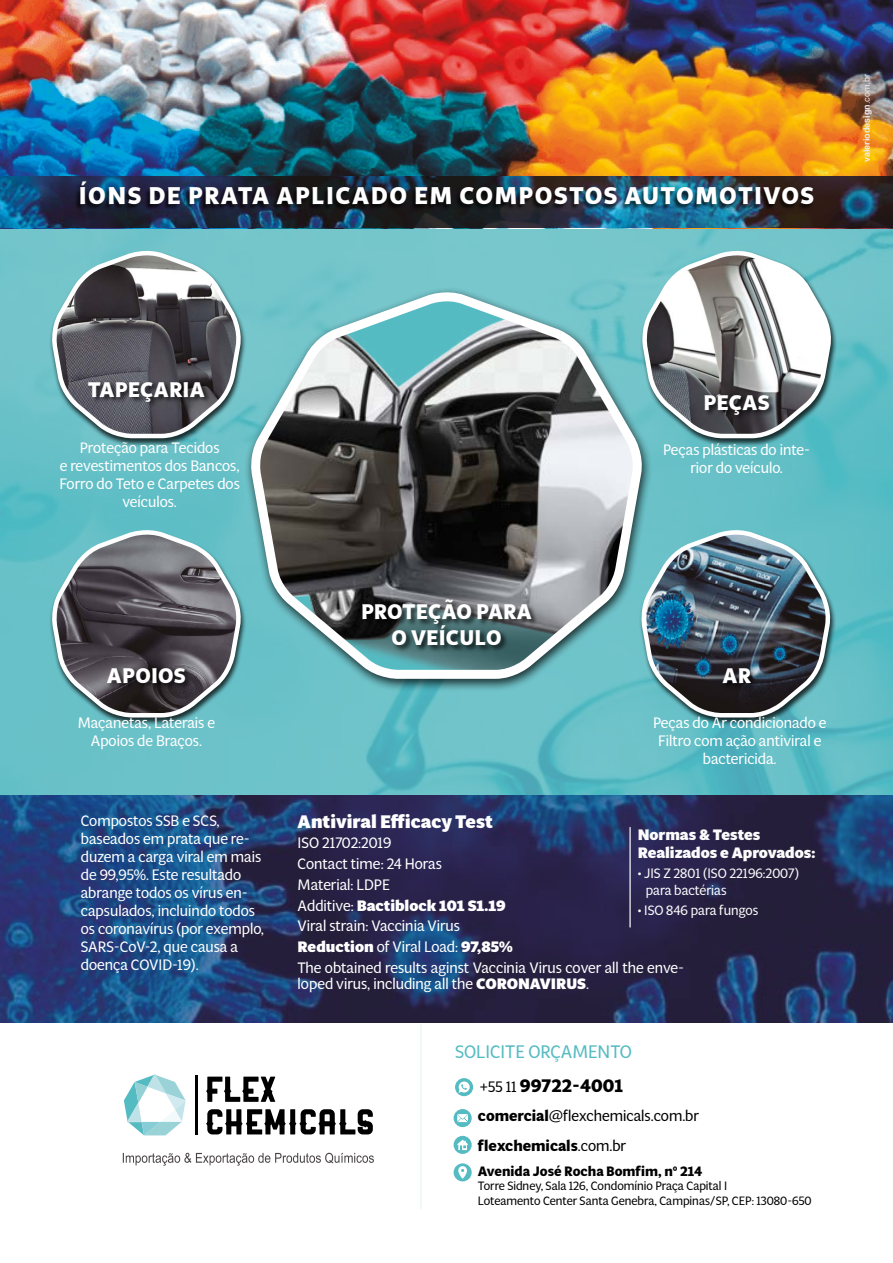
<style>
.page{position:relative;width:893px;height:1263px;background:#fff}
.page>*{position:absolute;margin:0;border:0;box-sizing:border-box;transform-origin:0 0}
.t1{font:700 24px "Multi Display";letter-spacing:.06em;color:#fff}
.t2{font:700 21px/25.2px "Multi Display";letter-spacing:.01em;color:#fff;text-align:center}
.t3{font:800 18px "Multi Display";color:#fff}
.t4{font:18px "Multi Display";color:#55bbc2}
.t5{font:700 18px "Multi Display";color:#000}
.t6{font:15px/18px "Multi Display";color:#fff;text-align:center}
.t7{font:15px/29.5px "Multi Display";color:#000}
.t8{font:800 15px/18px "Multi Display";color:#fbfbfb}
.t9{font:13.5px/16.2px "Multi Display";color:#fbfbfb}
.t10{font:700 13.5px "Multi Display";color:#000}
.t11{font:12px/14.4px "Multi Display";color:#000}
.t12{font:700 9px "Arial";color:#ededed}
.s1{font-weight:400}
.s2{font-weight:800}
.s3{font-weight:400;font-size:15px}
.s4{font-weight:700}
</style>
<div class="page">
<img style="left:0;top:228px;width:893px;height:567px">
<img style="left:0;top:795px;width:893px;height:228px">
<img style="left:0;top:0;width:893px;height:176px">
<img style="left:0;top:176px;width:893px;height:52px">
<div style="left:50px;top:250px;width:197px;height:197px;background:#000;opacity:.75"></div>
<svg style="left:50px;top:250px;width:191px;height:190px;background:#6b7f84"></svg>
<div style="left:50px;top:529px;width:197px;height:197px;background:#000;opacity:.75"></div>
<svg style="left:50px;top:529px;width:191px;height:191px;background:#64767c"></svg>
<div style="left:640px;top:250px;width:197px;height:197px;background:#000;opacity:.75"></div>
<svg style="left:640px;top:250px;width:191px;height:190px"></svg>
<div style="left:639px;top:529px;width:197px;height:197px;background:#000;opacity:.75"></div>
<img style="left:639px;top:529px;width:191px;height:191px">
<div style="left:244px;top:287px;width:409px;height:405px;background:#000;opacity:.75"></div>
<svg style="left:246px;top:288px;width:397px;height:395px;background:#738e90"></svg>
<div style="left:106px;top:666px;width:87px;height:24px;background:#000;opacity:.75"></div>
<div style="left:703px;top:393px;width:73px;height:29px;background:#000;opacity:.75"></div>
<div style="left:721px;top:667px;width:37px;height:23px;background:#000;opacity:.75"></div>
<div style="left:87px;top:380px;width:125px;height:29px;background:#000;opacity:.75"></div>
<div style="left:361px;top:598px;width:178px;height:54px;background:#000;opacity:.75"></div>
<hr style="left:195px;top:1075px;width:2px;height:60px;background:#000">
<svg style="left:206px;top:1076px;width:167px;height:58px"></svg>
<svg style="left:124px;top:1074px;width:62px;height:61px"></svg>
<svg style="left:123px;top:1153px;width:251px;height:12px"></svg>
<div style="left:74px;top:182px;width:740px;height:29px;background:#000;opacity:.75"></div>
<hr style="left:420px;top:1024px;width:2px;height:185px;background:#99d3d8">
<hr style="left:629px;top:827px;width:2px;height:100px;background:#fffeff">
<div style="left:454px;top:1163px;width:18px;height:18px;background:#55bbc2;border-radius:50%"></div>
<div style="left:454px;top:1109px;width:18px;height:18px;background:#55bbc2;border-radius:50%"></div>
<svg style="left:457px;top:1114px;width:11px;height:8px"></svg>
<div style="left:454px;top:1136px;width:18px;height:18px;background:#55bbc2;border-radius:50%"></div>
<svg style="left:457px;top:1140px;width:11px;height:10px"></svg>
<div style="left:455px;top:1078px;width:18px;height:18px;background:#55bbc2;border-radius:50%"></div>
<svg style="left:458px;top:1081px;width:12px;height:12px"></svg>
<svg style="left:458px;top:1166px;width:9px;height:13px"></svg>
<h1 class="t1" style="left:79px;top:179px;width:737px">ÍONS DE PRATA APLICADO EM COMPOSTOS AUTOMOTIVOS</h1>
<p class="t12" style="left:860px;top:162px;width:90px;rotate:-90deg">valeriodesign<span class="s1">.com.br</span></p>
<h2 class="t2" style="left:88px;top:376px;width:118px">TAPEÇARIA</h2>
<p class="t6" style="left:59px;top:438px;width:182px">Proteção para Tecidos<br>e revestimentos dos Bancos,<br>Forro do Teto e Carpetes dos veículos.</p>
<h2 class="t2" style="left:107px;top:662px;width:80px">APOIOS</h2>
<h2 class="t2" style="left:361px;top:599px;width:172px">PROTEÇÃO PARA<br>O VEÍCULO</h2>
<h2 class="t2" style="left:704px;top:389px;width:67px">PEÇAS</h2>
<p class="t6" style="left:663px;top:440px;width:149px">Peças plásticas do inte&shy;rior do veículo.</p>
<h2 class="t2" style="left:723px;top:663px;width:30px">AR</h2>
<p class="t6" style="left:78px;top:713px;width:139px">Maçanetas, Laterais e<br>Apoios de Braços.</p>
<p class="t6" style="left:653px;top:713px;width:175px">Peças do Ar condicionado e<br>Filtro com ação antiviral e bactericida.</p>
<p class="t6" style="left:81px;top:811px;width:185px;text-align:left">Compostos SSB e SCS, baseados em prata que re&shy;duzem a carga viral em mais de 99,95%. Este resultado abrange todos os vírus en&shy;capsulados, incluindo todos os coronavírus (por exemplo,<br>SARS-CoV-2, que causa a doença COVID-19).</p>
<p class="t3" style="left:298px;top:809px;width:197px">Antiviral Efficacy Test</p>
<p class="t6" style="left:298px;top:832px;width:388px;line-height:20.7px;text-align:left">ISO 21702:2019<br>Contact time: 24 Horas<br>Material: LDPE<br>Additive: <span class="s2">Bactiblock 101 S1.19<br></span>Viral strain: Vaccinia Virus<br><span class="s2">Reduction</span> of Viral Load: <span class="s2">97,85%<br></span>The obtained results aginst Vaccinia Virus cover all the enve-</p>
<p class="t6" style="left:298px;top:974px;width:293px">loped virus, including all the <span class="s2">CORONAVIRUS</span>.</p>
<p class="t8" style="left:638px;top:825px;width:179px">Normas &amp; Testes<br>Realizados e Aprovados:</p>
<p class="t9" style="left:646px;top:865px;width:155px;text-indent:-8px">• JIS Z 2801 (ISO 22196:2007) para bactérias</p>
<p class="t9" style="left:638px;top:901px;width:122px">• ISO 846 para fungos</p>
<p class="t4" style="left:455px;top:1039px;width:179px">SOLICITE ORÇAMENTO</p>
<p class="t5" style="left:479px;top:1073px;width:145px"><span class="s3">+55 11</span> 99722-4001</p>
<p class="t7" style="left:478px;top:1100px;width:222px"><span class="s4">comercial</span>@flexchemicals.com.br <span class="s4">flexchemicals</span>.com.br</p>
<p class="t10" style="left:478px;top:1161px;width:226px">Avenida José Rocha Bomfim, nº 214</p>
<p class="t11" style="left:478px;top:1178px;width:335px">Torre Sidney, Sala 126, Condomínio Praça Capital I<br>Loteamento Center Santa Genebra, Campinas/SP, CEP: 13080-650</p>
</div>
